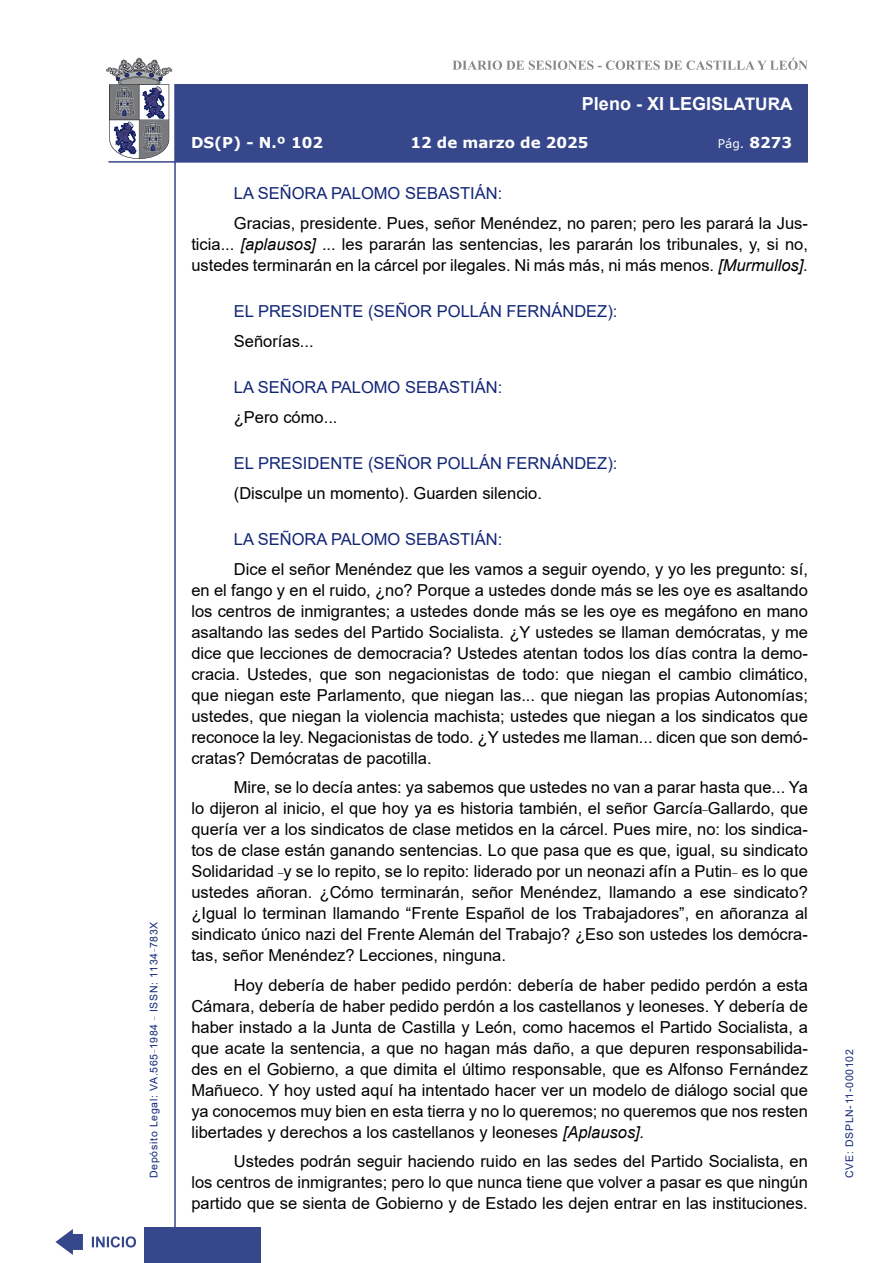
<style>
.page{position:relative;width:893px;height:1263px;background:#fff}
.page>*{position:absolute;margin:0;border:0;box-sizing:border-box;transform-origin:0 0}
.t1{font:700 18px "Arial";color:#fff}
.t2{font:16.5px/21px "Arial";color:#000;text-align:justify}
.Orador{font:16.5px "Arial";color:#122678}
.t3{font:700 15px "Verdana";color:#fff}
.t4{font:12px "Verdana";color:#fff}
.t5{font:10.5px "Arial";letter-spacing:.065em;color:#122678}
.s1{font-size:17.25px}
.s2{font-weight:700;font-size:15px}
.s3{font-style:italic}
</style>
<div class="page">
<svg style="left:452px;top:58px;width:356px;height:12px"></svg>
<hr style="left:174px;top:84px;width:2px;height:1179px;background:#36478c">
<div style="left:144px;top:1227px;width:117px;height:36px;background:#36478c"></div>
<div style="left:175px;top:84px;width:633px;height:78px;background:#36478c"></div>
<hr style="left:108px;top:161px;width:700px;height:2px;background:#36478c">
<svg style="left:92px;top:1236px;width:44px;height:11px"></svg>
<svg style="left:55px;top:1229px;width:28px;height:26px"></svg>
<svg style="left:106px;top:58px;width:66px;height:101px"></svg>
<p class="t5" style="left:146px;top:1178px;width:258px;rotate:-90deg">Depósito Legal: VA.565<sup>_</sup>1984 <sup>_</sup> ISSN: 1134<sup>_</sup>783X</p>
<p class="t1" style="left:582px;top:91px;width:212px">Pleno - XI LEGIS<span class="s1">LATURA</span></p>
<p class="t3" style="left:191px;top:132px;width:134px">DS(P) - N.º 102</p>
<p class="t3" style="left:410px;top:132px;width:180px">12 de marzo de 2025</p>
<p class="t4" style="left:718px;top:135px;width:76px">Pág. <span class="s2">8273</span></p>
<p class="Orador" style="left:234px;top:182px;width:270px">LA SEÑORA PALOMO SEBASTIÁN:</p>
<p class="t2" style="left:191px;top:212px;width:618px;text-indent:43px">Gracias, presidente. Pues, señor Menéndez, no paren; pero les parará la Jus&shy;ticia... <span class="s3">[aplausos]</span> ... les pararán las sentencias, les pararán los tribunales, y, si no, ustedes terminarán en la cárcel por ilegales. Ni más más, ni más menos. <span class="s3">[Murmullos].</span></p>
<p class="Orador" style="left:234px;top:300px;width:385px">EL PRESIDENTE (SEÑOR POLLÁN FERNÁNDEZ):</p>
<p class="t2" style="left:234px;top:330px;width:81px">Señorías...</p>
<p class="Orador" style="left:234px;top:376px;width:270px">LA SEÑORA PALOMO SEBASTIÁN:</p>
<p class="t2" style="left:234px;top:406px;width:105px">¿Pero cómo...</p>
<p class="Orador" style="left:234px;top:452px;width:385px">EL PRESIDENTE (SEÑOR POLLÁN FERNÁNDEZ):</p>
<p class="t2" style="left:234px;top:482px;width:310px">(Disculpe un momento). Guarden silencio.</p>
<p class="Orador" style="left:234px;top:528px;width:270px">LA SEÑORA PALOMO SEBASTIÁN:</p>
<p class="t2" style="left:191px;top:558px;width:618px;text-indent:43px">Dice el señor Menéndez que les vamos a seguir oyendo, y yo les pregunto: sí, en el fango y en el ruido, ¿no? Porque a ustedes donde más se les oye es asaltando los centros de inmigrantes; a ustedes donde más se les oye es megáfono en mano asaltando las sedes del Partido Socialista. ¿Y ustedes se llaman demócratas, y me dice que lecciones de democracia? Ustedes atentan todos los días contra la demo&shy;cracia. Ustedes, que son negacionistas de todo: que niegan el cambio climático, que niegan este Parlamento, que niegan las... que niegan las propias Autonomías; ustedes, que niegan la violencia machista; ustedes que niegan a los sindicatos que reconoce la ley. Negacionistas de todo. ¿Y ustedes me llaman... dicen que son demó&shy;cratas? Demócratas de pacotilla.</p>
<p class="t2" style="left:191px;top:777px;width:618px;text-indent:43px">Mire, se lo decía antes: ya sabemos que ustedes no van a parar hasta que... Ya lo dijeron al inicio, el que hoy ya es historia también, el señor García<sup>_</sup>Gallardo, que quería ver a los sindicatos de clase metidos en la cárcel. Pues mire, no: los sindica&shy;tos de clase están ganando sentencias. Lo que pasa que es que, igual, su sindicato Solidaridad <sup>_</sup>y se lo repito, se lo repito: liderado por un neonazi afín a Putin<sup>_</sup> es lo que ustedes añoran. ¿Cómo terminarán, señor Menéndez, llamando a ese sindicato? ¿Igual lo terminan llamando “Frente Español de los Trabajadores”, en añoranza al sindicato único nazi del Frente Alemán del Trabajo? ¿Eso son ustedes los demócra&shy;tas, señor Menéndez? Lecciones, ninguna.</p>
<p class="t2" style="left:191px;top:974px;width:618px;text-indent:43px">Hoy debería de haber pedido perdón: debería de haber pedido perdón a esta Cámara, debería de haber pedido perdón a los castellanos y leoneses. Y debería de haber instado a la Junta de Castilla y León, como hacemos el Partido Socialista, a que acate la sentencia, a que no hagan más daño, a que depuren responsabilida&shy;des en el Gobierno, a que dimita el último responsable, que es Alfonso Fernández Mañueco. Y hoy usted aquí ha intentado hacer ver un modelo de diálogo social que ya conocemos muy bien en esta tierra y no lo queremos; no queremos que nos resten libertades y derechos a los castellanos y leoneses <span class="s3">[Aplausos].</span></p>
<p class="t2" style="left:191px;top:1151px;width:618px;text-indent:43px">Ustedes podrán seguir haciendo ruido en las sedes del Partido Socialista, en los centros de inmigrantes; pero lo que nunca tiene que volver a pasar es que ningún partido que se sienta de Gobierno y de Estado les dejen entrar en las instituciones.</p>
<p class="t5" style="left:842px;top:1178px;width:130px;rotate:-90deg">CVE: DSPLN-11-000102</p>
</div>
